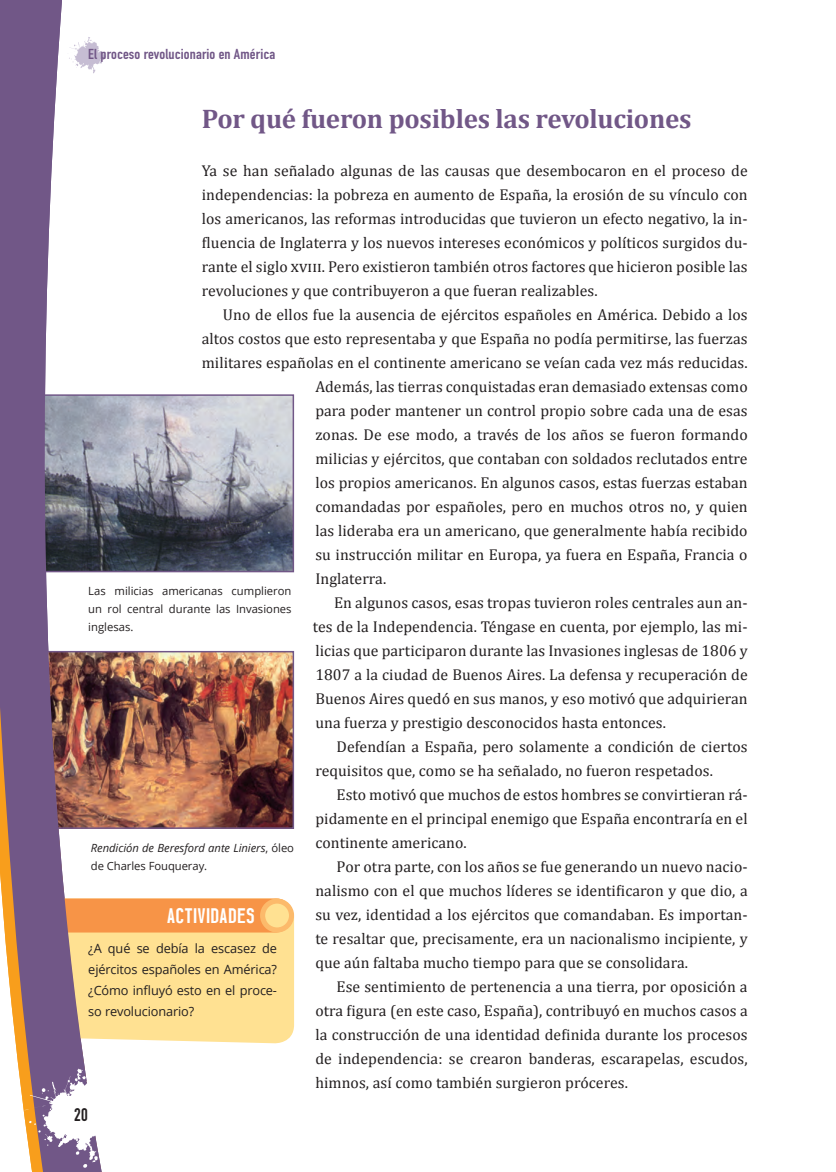
<style>
.page{position:relative;width:836px;height:1172px;background:#fff}
.page>*{position:absolute;margin:0;border:0;box-sizing:border-box;transform-origin:0 0}
.t1{font:700 27px "Cambria";letter-spacing:-.01em;color:#715787}
.t2{font:700 21px "Prozak";letter-spacing:.01em;color:#fff;scale:1.1 1}
.t3{font:18px "DIN Engschrift Std";color:#231f20}
.t4{font:15.75px/24px "Cambria";letter-spacing:.005em;color:#231f20;text-align:justify}
.t5{font:14.25px "DIN Engschrift Std";letter-spacing:.01em;color:#715787;scale:1.1 1}
.t6{font:12.75px/21px "Open Sans";letter-spacing:-.01em;color:#231f20;text-align:justify}
.t7{font:11.25px/18px "Open Sans";color:#231f20;text-align:justify}
.t8{font:italic 11.25px/18px "Open Sans";letter-spacing:-.005em;color:#231f20}
.s1{font-style:normal}
</style>
<div class="page">
<img style="left:105px;top:396px;width:187px;height:174px">
<div style="left:33px;top:394px;width:261px;height:178px;border:1px solid #715787"></div>
<div style="left:105px;top:904px;width:189px;height:139px;background:#ffe192"></div>
<div style="left:27px;top:898px;width:264px;height:34px;background:#f79447;border-radius:15px"></div>
<div style="left:260px;top:898px;width:34px;height:34px;background:#fcba6b;border-radius:50%"></div>
<div style="left:265px;top:903px;width:24px;height:24px;background:#ffe192;border-radius:50%"></div>
<img style="left:105px;top:653px;width:187px;height:174px">
<div style="left:33px;top:651px;width:261px;height:178px;border:1px solid #715787"></div>
<svg style="left:0;top:0;width:105px;height:1172px;fill:#715787"></svg>
<svg style="left:24px;top:1068px;width:81px;height:99px"></svg>
<svg style="left:0;top:1169px;width:4px;height:3px"></svg>
<p class="t5" style="left:88px;top:46px;width:171px">El proceso revolucionario en América</p>
<h1 class="t1" style="left:202px;top:102px;width:491px">Por qué fueron posibles las revoluciones</h1>
<p class="t4" style="left:202px;top:159px;width:547px">Ya se han señalado algunas de las causas que desembocaron en el proceso de independencias: la pobreza en aumento de España, la erosión de su vínculo con los americanos, las reformas introducidas que tuvieron un efecto negativo, la in&shy;fluencia de Inglaterra y los nuevos intereses económicos y políticos surgidos du&shy;rante el siglo xviii. Pero existieron también otros factores que hicieron posible las revoluciones y que contribuyeron a que fueran realizables.</p>
<p class="t4" style="left:223px;top:303px;width:526px">Uno de ellos fue la ausencia de ejércitos españoles en América. Debido a los</p>
<p class="t4" style="left:202px;top:327px;width:547px">altos costos que esto representaba y que España no podía permitirse, las fuerzas</p>
<p class="t4" style="left:202px;top:351px;width:547px">militares españolas en el continente americano se veían cada vez más reducidas.</p>
<p class="t4" style="left:315px;top:375px;width:434px">Además, las tierras conquistadas eran demasiado extensas como</p>
<p class="t4" style="left:315px;top:399px;width:434px">para poder mantener un control propio sobre cada una de esas</p>
<p class="t4" style="left:315px;top:423px;width:434px">zonas. De ese modo, a través de los años se fueron formando</p>
<p class="t4" style="left:315px;top:447px;width:434px">milicias y ejércitos, que contaban con soldados reclutados entre</p>
<p class="t4" style="left:315px;top:471px;width:434px">los propios americanos. En algunos casos, estas fuerzas estaban</p>
<p class="t4" style="left:315px;top:495px;width:434px">comandadas por españoles, pero en muchos otros no, y quien</p>
<p class="t4" style="left:315px;top:519px;width:434px">las lideraba era un americano, que generalmente había recibido</p>
<p class="t4" style="left:315px;top:543px;width:434px">su instrucción militar en Europa, ya fuera en España, Francia o</p>
<p class="t4" style="left:315px;top:567px;width:72px">Inglaterra.</p>
<p class="t4" style="left:334px;top:591px;width:415px">En algunos casos, esas tropas tuvieron roles centrales aun an-</p>
<p class="t4" style="left:313px;top:615px;width:436px">tes de la Independencia. Téngase en cuenta, por ejemplo, las mi-</p>
<p class="t4" style="left:315px;top:639px;width:434px">licias que participaron durante las Invasiones inglesas de 1806 y</p>
<p class="t4" style="left:315px;top:663px;width:434px">1807 a la ciudad de Buenos Aires. La defensa y recuperación de</p>
<p class="t4" style="left:315px;top:687px;width:434px">Buenos Aires quedó en sus manos, y eso motivó que adquirieran</p>
<p class="t4" style="left:315px;top:711px;width:352px">una fuerza y prestigio desconocidos hasta entonces.</p>
<p class="t4" style="left:336px;top:735px;width:412px">Defendían a España, pero solamente a condición de ciertos</p>
<p class="t4" style="left:315px;top:759px;width:399px">requisitos que, como se ha señalado, no fueron respetados.</p>
<p class="t4" style="left:336px;top:783px;width:412px">Esto motivó que muchos de estos hombres se convirtieran rá-</p>
<p class="t4" style="left:315px;top:807px;width:434px">pidamente en el principal enemigo que España encontraría en el</p>
<p class="t4" style="left:315px;top:831px;width:153px">continente americano.</p>
<p class="t4" style="left:336px;top:855px;width:412px">Por otra parte, con los años se fue generando un nuevo nacio-</p>
<p class="t4" style="left:315px;top:879px;width:434px">nalismo con el que muchos líderes se identificaron y que dio, a</p>
<p class="t4" style="left:315px;top:903px;width:434px">su vez, identidad a los ejércitos que comandaban. Es importan-</p>
<p class="t4" style="left:315px;top:927px;width:434px">te resaltar que, precisamente, era un nacionalismo incipiente, y</p>
<p class="t4" style="left:315px;top:951px;width:374px">que aún faltaba mucho tiempo para que se consolidara.</p>
<p class="t4" style="left:336px;top:975px;width:412px">Ese sentimiento de pertenencia a una tierra, por oposición a</p>
<p class="t4" style="left:315px;top:999px;width:434px">otra figura (en este caso, España), contribuyó en muchos casos a</p>
<p class="t4" style="left:315px;top:1023px;width:434px">la construcción de una identidad definida durante los procesos</p>
<p class="t4" style="left:315px;top:1047px;width:434px">de independencia: se crearon banderas, escarapelas, escudos,</p>
<p class="t4" style="left:315px;top:1071px;width:314px">himnos, así como también surgieron próceres.</p>
<p class="t7" style="left:88px;top:581px;width:205px">Las milicias americanas cumplieron un rol central durante las Invasiones inglesas.</p>
<p class="t8" style="left:91px;top:839px;width:205px">Rendición de Beresford ante Liniers<span class="s1">, óleo de Charles Fouqueray.</span></p>
<h2 class="t2" style="left:167px;top:903px;width:82px">ACTIVIDADES</h2>
<p class="t6" style="left:88px;top:938px;width:190px">¿A qué se debía la escasez de ejércitos españoles en América? ¿Cómo influyó esto en el proce&shy;so revolucionario?</p>
<p class="t3" style="left:74px;top:1104px;width:15px">20</p>
</div>
